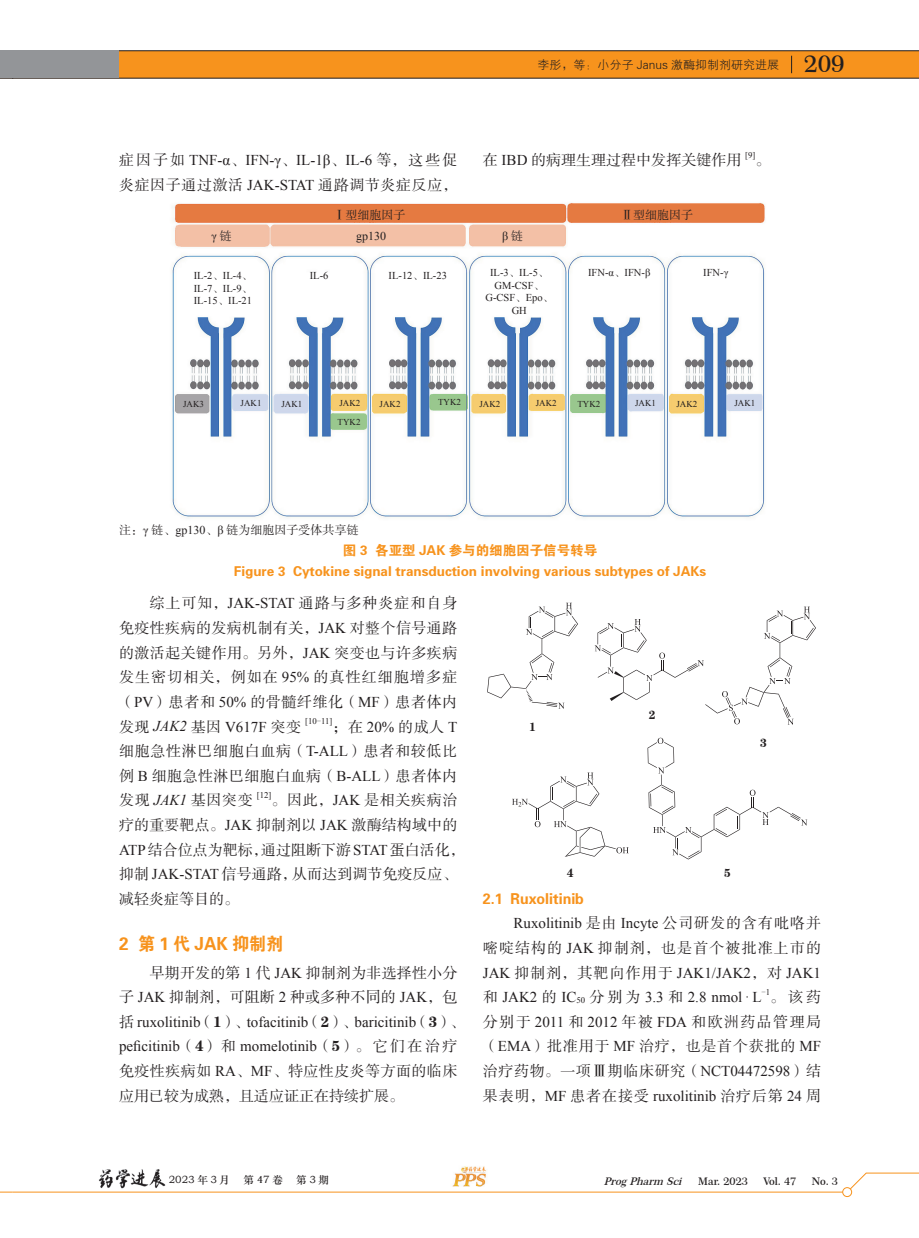
<style>
.page{position:relative;width:919px;height:1238px;background:#fff}
.page>*{position:absolute;margin:0;border:0;box-sizing:border-box;transform-origin:0 0}
.t1{font:600 23.1px "Century 751 BT";color:#231f20}
.t2{font:18px "FZDHTK GBK1 0";color:#f7931d;scale:.95 1}
.t3{font:15px/24.6px "FZSSK GBK1 0";letter-spacing:.03em;color:#231f20;text-align:justify}
.t4{font:15px/24.6px "Times New Roman";color:#231f20}
.t5{font:15px/24.6px "FZSSK GBK1 0";color:#231f20}
.t6{font:15px/24.6px "FZSSK GBK1 0";letter-spacing:.01em;color:#231f20;text-align:right}
.t7{font:15px "FZSSK GBK1 0";letter-spacing:.075em;color:#231f20}
.t8{font:15px "FZDHTK GBK1 0";color:#f7931d;scale:.95 1}
.t9{font:13.5px/21px "FZDHTK GBK1 0";color:#f7931d;text-align:center}
.t10{font:12px "FZSSK GBK1 0";color:#231f20}
.t11{font:12px "FZXH1 K GBK1 0";color:#231f20}
.t12{font:12px "Times New Roman";color:#231f20}
.t13{font:12px "FZCSK GBK1 0";color:#231f20}
.t14{font:10.5px/12.6px "Times New Roman";color:#231f20;text-align:justify}
.t15{font:600 10.5px "Century 751 BT";color:#231f20}
.t16{font:10.5px "ST Zhongsong";letter-spacing:.125em;color:#231f20}
.t17{font:italic 600 10.5px "Century 751 BT";color:#231f20}
.t18{font:9px "Times New Roman";color:#231f20}
.t19{font:8.7px "Times New Roman";color:#231f20}
.t20{font:8.7px "Sim Sun";color:#231f20}
.s1{font-family:"FZSSK GBK1 0"}
.s2{font-family:"Times New Roman"}
.s3{font-family:"Times New Roman";font-style:italic}
.s4{font-family:"Sim Sun"}
.s5{font-family:"FZCSK GBK1 0"}
</style>
<div class="page">
<svg style="left:0;top:50px;width:918px;height:28px;background:#ec8e1f"></svg>
<div style="left:0;top:51px;width:13px;height:27px;background:#939598"></div>
<div style="left:13px;top:51px;width:106px;height:27px;background:#939598"></div>
<svg style="left:849px;top:1172px;width:69px;height:20px"></svg>
<hr style="left:13px;top:1191px;width:834px;height:1px;background:#f7931d">
<div style="left:842px;top:1187px;width:9px;height:9px;background:#fff;border-radius:50%"></div>
<div style="left:842px;top:1187px;width:9px;height:9px;border:1px solid #f7931d;border-radius:50%"></div>
<svg style="left:0;top:1191px;width:13px;height:1px"></svg>
<img style="left:452px;top:1166px;width:34px;height:21px">
<img style="left:98px;top:1169px;width:68px;height:20px">
<img style="left:171px;top:203px;width:594px;height:316px">
<svg style="left:512px;top:772px;width:116px;height:84px"></svg>
<svg style="left:647px;top:737px;width:160px;height:122px"></svg>
<svg style="left:487px;top:602px;width:91px;height:106px"></svg>
<svg style="left:594px;top:606px;width:222px;height:118px"></svg>
<p class="t11" style="left:537px;top:58px;width:243px">李彤，等：小分子 Janus 激酶抑制剂研究进展</p>
<h1 class="t1" style="left:804px;top:50px;width:42px">209</h1>
<p class="t4" style="left:119px;top:148px;width:340px"><span class="s1">症因子如</span> TNF-α<span class="s1">、</span>IFN-γ<span class="s1">、</span>IL-1β<span class="s1">、</span>IL-6 <span class="s1">等，这些促</span></p>
<p class="t3" style="left:119px;top:173px;width:340px">炎症因子通过激活 <span class="s2">JAK-STAT</span> 通路调节炎症反应，</p>
<p class="t10" style="left:333px;top:209px;width:73px">Ⅰ型细胞因子</p>
<p class="t5" style="left:483px;top:148px;width:260px">在 <span class="s2">IBD</span> 的病理生理过程中发挥关键作用</p>
<p class="t19" style="left:745px;top:149px;width:12px">[9]</p>
<p class="t3" style="left:755px;top:148px;width:17px">。</p>
<p class="t10" style="left:621px;top:209px;width:73px">Ⅱ型细胞因子</p>
<p class="t12" style="left:211px;top:227px;width:22px">γ <span class="s1">链</span></p>
<p class="t14" style="left:194px;top:269px;width:60px">IL-2<span class="s1">、</span>IL-4<span class="s1">、</span>IL-7<span class="s1">、</span>IL-9<span class="s1">、</span>IL-15<span class="s1">、</span>IL-21</p>
<p class="t14" style="left:310px;top:269px;width:20px">IL-6</p>
<p class="t12" style="left:356px;top:227px;width:32px">gp130</p>
<p class="t12" style="left:502px;top:227px;width:23px">β<span class="s1">链</span></p>
<p class="t14" style="left:388px;top:269px;width:60px">IL-12<span class="s1">、</span>IL-23</p>
<p class="t14" style="left:485px;top:266px;width:69px;text-align:center">IL-3<span class="s1">、</span>IL-5<span class="s1">、<br></span>GM-CSF<span class="s1">、<br></span>G-CSF<span class="s1">、</span>Epo<span class="s1">、<br></span>GH</p>
<p class="t14" style="left:588px;top:266px;width:64px">IFN-α<span class="s1">、</span>IFN-β</p>
<p class="t14" style="left:703px;top:266px;width:27px">IFN-γ</p>
<p class="t18" style="left:438px;top:396px;width:24px">TYK2</p>
<p class="t18" style="left:577px;top:398px;width:24px">TYK2</p>
<p class="t18" style="left:183px;top:398px;width:22px">JAK3</p>
<p class="t18" style="left:240px;top:397px;width:22px">JAK1</p>
<p class="t18" style="left:281px;top:398px;width:22px">JAK1</p>
<p class="t18" style="left:339px;top:397px;width:22px">JAK2</p>
<p class="t18" style="left:379px;top:398px;width:22px">JAK2</p>
<p class="t18" style="left:479px;top:398px;width:22px">JAK2</p>
<p class="t18" style="left:535px;top:397px;width:22px">JAK2</p>
<p class="t18" style="left:635px;top:397px;width:22px">JAK1</p>
<p class="t18" style="left:676px;top:398px;width:22px">JAK2</p>
<p class="t18" style="left:734px;top:397px;width:22px">JAK1</p>
<p class="t18" style="left:337px;top:415px;width:24px">TYK2</p>
<p class="t10" style="left:119px;top:524px;width:241px">注：<span class="s2">γ</span> 链、<span class="s2">gp130</span>、<span class="s2">β</span> 链为细胞因子受体共享链</p>
<p class="t9" style="left:234px;top:540px;width:474px">图 3 各亚型 JAK 参与的细胞因子信号转导<br>Figure 3 Cytokine signal transduction involving various subtypes of JAKs</p>
<p class="t3" style="left:119px;top:591px;width:340px;text-indent:31px">综上可知，<span class="s2">JAK-STAT</span> 通路与多种炎症和自身免疫性疾病的发病机制有关，<span class="s2">JAK</span> 对整个信号通路的激活起关键作用。另外，<span class="s2">JAK</span> 突变也与许多疾病发生密切相关，例如在 <span class="s2">95%</span> 的真性红细胞增多症（<span class="s2">PV</span>）患者和 <span class="s2">50%</span> 的骨髓纤维化（<span class="s2">MF</span>）患者体内发现 <span class="s3">JAK2</span> 基因 <span class="s2">V617F</span> 突变</p>
<p class="t19" style="left:305px;top:715px;width:29px">[10<span class="s4">-</span>11]</p>
<p class="t3" style="left:119px;top:714px;width:340px;text-indent:213px">；在 <span class="s2">20%</span> 的成人 <span class="s2">T</span>细胞急性淋巴细胞白血病（<span class="s2">T-ALL</span>）患者和较低比例 <span class="s2">B</span> 细胞急性淋巴细胞白血病（<span class="s2">B-ALL</span>）患者体内发现 <span class="s3">JAK1</span> 基因突变</p>
<p class="t19" style="left:257px;top:789px;width:16px">[12]</p>
<p class="t5" style="left:119px;top:788px;width:347px;text-indent:152px">。因此，<span class="s2">JAK</span> 是相关疾病治疗的重要靶点。<span class="s2">JAK</span> 抑制剂以 <span class="s2">JAK</span> 激酶结构域中的<br><span class="s2">ATP</span>结合位点为靶标，通过阻断下游<span class="s2">STAT</span>蛋白活化，抑制 <span class="s2">JAK-STAT</span> 信号通路，从而达到调节免疫反应、减轻炎症等目的。</p>
<p class="t2" style="left:119px;top:934px;width:174px">2 第 1 代 JAK 抑制剂</p>
<p class="t6" style="left:119px;top:960px;width:340px">早期开发的第 <span class="s2">1</span> 代 <span class="s2">JAK</span> 抑制剂为非选择性小分<br>子 <span class="s2">JAK</span> 抑制剂，可阻断 <span class="s2">2</span> 种或多种不同的 <span class="s2">JAK</span>，包</p>
<p class="t4" style="left:119px;top:1009px;width:347px"><span class="s1">括</span> ruxolitinib<span class="s1">（</span><span class="s5">1</span><span class="s1">）、</span>tofacitinib<span class="s1">（</span><span class="s5">2</span><span class="s1">）、</span>baricitinib<span class="s1">（</span><span class="s5">3</span><span class="s1">）、</span>peficitinib<span class="s1">（</span><span class="s5">4</span><span class="s1">）和</span> momelotinib<span class="s1">（</span><span class="s5">5</span><span class="s1">）。它们在治疗</span></p>
<p class="t3" style="left:119px;top:1059px;width:340px">免疫性疾病如 <span class="s2">RA</span>、<span class="s2">MF</span>、特应性皮炎等方面的临床应用已较为成熟，且适应证正在持续扩展。</p>
<p class="t13" style="left:529px;top:720px;width:8px">1</p>
<p class="t13" style="left:648px;top:707px;width:8px">2</p>
<p class="t13" style="left:760px;top:736px;width:8px">3</p>
<p class="t13" style="left:567px;top:865px;width:8px">4</p>
<p class="t13" style="left:724px;top:865px;width:8px">5</p>
<p class="t8" style="left:483px;top:890px;width:108px">2.1 Ruxolitinib</p>
<p class="t4" style="left:513px;top:910px;width:309px">Ruxolitinib <span class="s1">是由</span> Incyte <span class="s1">公司研发的含有吡咯并</span></p>
<p class="t7" style="left:483px;top:939px;width:340px">嘧啶结构的 <span class="s2">JAK</span> 抑制剂，也是首个被批准上市的</p>
<p class="t4" style="left:483px;top:959px;width:340px">JAK <span class="s1">抑制剂，其靶向作用于</span> JAK1/JAK2<span class="s1">，对</span> JAK1<span class="s1">和</span> JAK2 <span class="s1">的</span> IC<sub>50</sub> <span class="s1">分别为</span> 3.3 <span class="s1">和</span> 2.8 nmol · L</p>
<p class="t20" style="left:761px;top:987px;width:10px">-<span class="s2">1</span></p>
<p class="t3" style="left:483px;top:985px;width:340px;text-indent:287px">。该药分别于 <span class="s2">2011</span> 和 <span class="s2">2012</span> 年被 <span class="s2">FDA</span> 和欧洲药品管理局（<span class="s2">EMA</span>）批准用于 <span class="s2">MF</span> 治疗，也是首个获批的 <span class="s2">MF</span>治疗药物。一项Ⅲ期临床研究（<span class="s2">NCT04472598</span>）结</p>
<p class="t4" style="left:483px;top:1082px;width:340px"><span class="s1">果表明，</span>MF <span class="s1">患者在接受</span> ruxolitinib <span class="s1">治疗后第</span> 24 <span class="s1">周</span></p>
<p class="t16" style="left:169px;top:1171px;width:63px">2023 年 3 月</p>
<p class="t16" style="left:243px;top:1171px;width:41px">第47卷</p>
<p class="t16" style="left:296px;top:1171px;width:34px">第3期</p>
<p class="t17" style="left:603px;top:1174px;width:83px">ProgPharm Sci</p>
<p class="t15" style="left:698px;top:1174px;width:51px">Mar. 2023</p>
<p class="t15" style="left:763px;top:1174px;width:35px">Vol. 47</p>
<p class="t15" style="left:811px;top:1174px;width:28px">No. 3</p>
</div>
